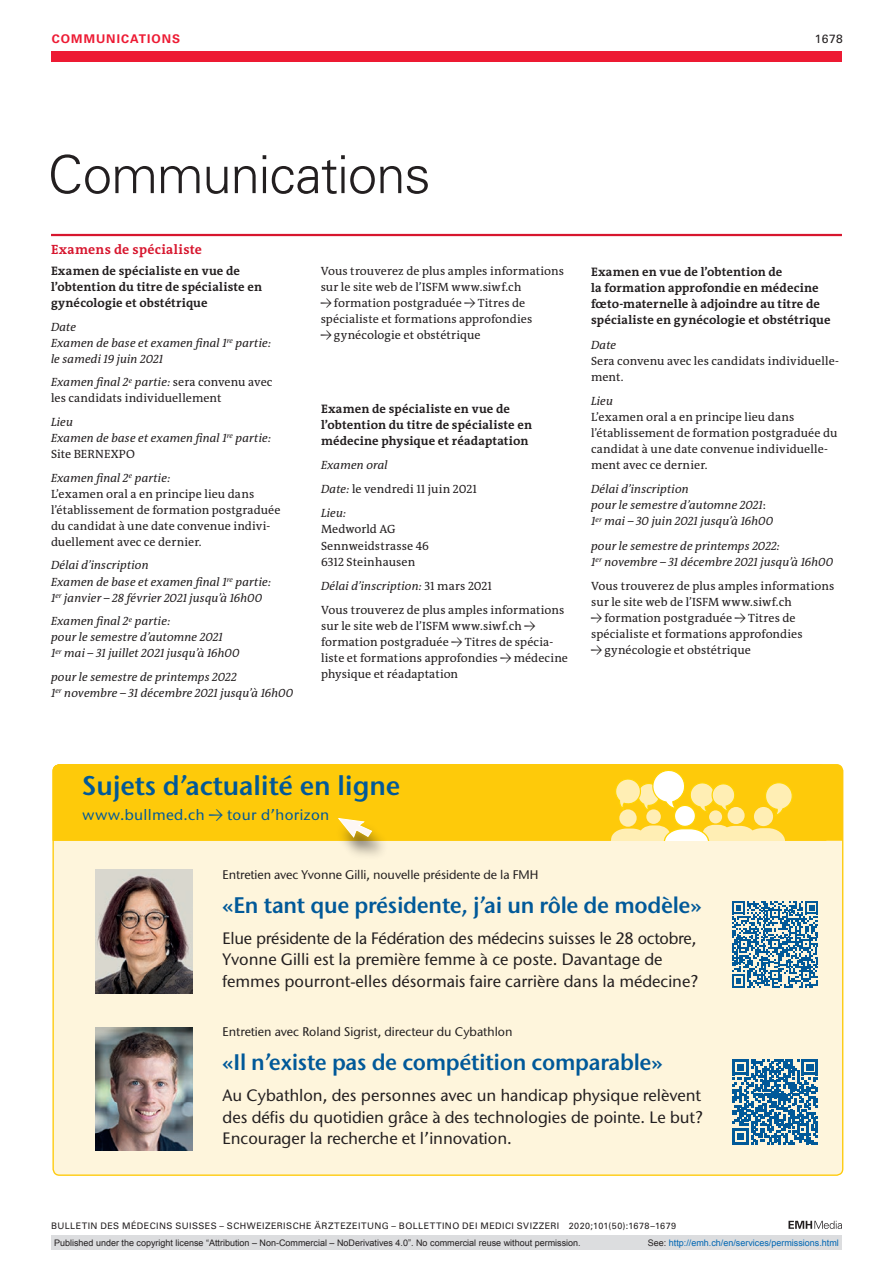
<style>
.page{position:relative;width:893px;height:1263px;background:#fff}
.page>*{position:absolute;margin:0;border:0;box-sizing:border-box;transform-origin:0 0}
.article-title{font:300 52.5px "Univers LT Std";letter-spacing:-.02em;color:#231f20}
.t1{font:600 27px "Stone Sans ITC Std";letter-spacing:-.005em;color:#015999}
.t2{font:600 22.5px "Stone Sans ITC Std";letter-spacing:-.015em;color:#015999}
.t3{font:500 16.5px/21.5px "Stone Sans ITC Std";color:#231f20;text-align:justify}
.t4{font:500 15px "Stone Sans ITC Std";letter-spacing:.02em;color:#015999}
.section-h1{font:700 13.5px "The Antiqua B W7";letter-spacing:.02em;color:#d7162e}
.t5{font:500 12.45px "Stone Sans ITC Std";letter-spacing:-.005em;color:#231f20}
.section-h2{font:700 12.3px/16px "The Antiqua B W7";letter-spacing:.01em;color:#231f20}
.section-pf{font:12px/16px "The Antiqua B W5 Plain";letter-spacing:.005em;color:#231f20}
.section-pf-2{font:italic 12px/16px "The Antiqua B W5 Plain";letter-spacing:.01em;color:#231f20}
.ressort{font:700 12px "Univers LT Std";letter-spacing:.085em;color:#ed1a33}
.ressort-2{font:12px "Univers LT Std";color:#231f20}
.t6{font:9px "Arial";color:#231f20}
.fusszeile{font:9px "Univers LT Std";letter-spacing:.05em;color:#231f20}
.t7{font:9px "Arial";color:#0066b3}
.s1{font-style:italic}
.s2{font-style:normal}
.s3{font-family:"The Antiqua B W5 Plain";font-weight:400}
.s4{color:#231f20}
</style>
<div class="page">
<svg style="left:788px;top:1221px;width:54px;height:8px"></svg>
<hr style="left:51px;top:234px;width:791px;height:2px;background:#d7162e">
<div style="left:53px;top:765px;width:790px;height:410px;background:#fef5dc;border-radius:6px"></div>
<div style="left:53px;top:764px;width:790px;height:77px;background:#feca0a"></div>
<svg style="left:762px;top:779px;width:34px;height:39px"></svg>
<svg style="left:613px;top:767px;width:124px;height:47px;background:#fedb5a"></svg>
<div style="left:709px;top:810px;width:13px;height:13px;background:#ffeeb4;border-radius:50%"></div>
<div style="left:728px;top:807px;width:17px;height:17px;background:#ffeeb4;border-radius:50%"></div>
<div style="left:646px;top:809px;width:15px;height:15px;background:#ffeeb4;border-radius:50%"></div>
<div style="left:619px;top:809px;width:18px;height:18px;background:#ffeeb4;border-radius:50%"></div>
<div style="left:674px;top:805px;width:21px;height:21px;background:#fff;border-radius:50%"></div>
<div style="left:674px;top:805px;width:22px;height:22px;border:1px solid #fed304;border-radius:50%"></div>
<svg style="left:611px;top:825px;width:174px;height:16px;background:#fee899"></svg>
<div style="left:754px;top:807px;width:19px;height:19px;background:#ffeeb4;border-radius:50%"></div>
<div style="left:335px;top:820px;width:54px;height:41px;background:#231f20;opacity:.6"></div>
<svg style="left:337px;top:817px;width:36px;height:22px"></svg>
<img style="left:95px;top:1027px;width:98px;height:123px">
<img style="left:95px;top:870px;width:98px;height:123px">
<svg style="left:732px;top:901px;width:86px;height:86px"></svg>
<svg style="left:732px;top:1059px;width:86px;height:85px"></svg>
<div style="left:51px;top:51px;width:791px;height:11px;background:#ed1a33"></div>
<div style="left:51px;top:1235px;width:791px;height:15px;background:#dcdddf"></div>
<p class="ressort" style="left:52px;top:31px;width:130px">COMMUNICATIONS</p>
<p class="ressort-2" style="left:815px;top:31px;width:29px">1678</p>
<p class="article-title" style="left:48px;top:143px;width:384px">Communications</p>
<p class="section-h1" style="left:51px;top:240px;width:153px">Examens de spécialiste</p>
<p class="section-h2" style="left:51px;top:263px;width:213px">Examen de spécialiste en vue de l’obtention du titre de spécialiste en gynécologie et obstétrique</p>
<p class="section-pf-2" style="left:51px;top:319px;width:27px">Date</p>
<p class="section-pf-2" style="left:51px;top:335px;width:222px">Examen de base et examen final 1<sup>re</sup> partie: le samedi 19 juin 2021</p>
<p class="section-pf" style="left:51px;top:374px;width:223px"><span class="s1">Examen final 2</span><sup>e</sup> <span class="s1">partie:</span> sera convenu avec les candidats individuellement</p>
<p class="section-pf-2" style="left:51px;top:414px;width:23px">Lieu</p>
<p class="section-pf-2" style="left:51px;top:430px;width:222px">Examen de base et examen final 1<sup>re</sup> partie:<br><span class="s2">Site BERNEXPO</span></p>
<p class="section-pf" style="left:51px;top:470px;width:231px"><span class="s1">Examen final 2</span><sup>e</sup> <span class="s1">partie:<br></span>L’examen oral a en principe lieu dans l’établissement de formation postgraduée du candidat à une date convenue indivi&shy;duellement avec ce dernier.</p>
<p class="section-pf-2" style="left:51px;top:557px;width:99px">Délai d’inscription</p>
<p class="section-pf-2" style="left:51px;top:574px;width:222px">Examen de base et examen final 1<sup>re</sup> partie:</p>
<p class="section-pf-2" style="left:51px;top:590px;width:213px">1<sup>er</sup> janvier – 28 février 2021 jusqu’à 16h00</p>
<p class="section-pf-2" style="left:51px;top:613px;width:121px">Examen final 2<sup>e</sup> partie:</p>
<p class="section-pf-2" style="left:51px;top:629px;width:190px">pour le semestre d’automne 2021<br>1<sup>er</sup> mai – 31 juillet 2021 jusqu’à 16h00</p>
<p class="section-pf-2" style="left:51px;top:669px;width:244px">pour le semestre de printemps 2022<br>1<sup>er</sup> novembre – 31 décembre 2021 jusqu’à 16h00</p>
<p class="section-pf" style="left:321px;top:263px;width:245px">Vous trouverez de plus amples informations sur le site web de l’ISFM www.siwf.ch</p>
<p class="section-pf" style="left:321px;top:295px;width:213px">→ formation postgraduée → Titres de spécialiste et formations approfondies</p>
<p class="section-pf" style="left:321px;top:327px;width:161px">→ gynécologie et obstétrique</p>
<p class="section-h2" style="left:321px;top:401px;width:213px">Examen de spécialiste en vue de l’obtention du titre de spécialiste en médecine physique et réadaptation</p>
<p class="section-pf-2" style="left:321px;top:457px;width:68px">Examen oral</p>
<p class="section-pf" style="left:321px;top:481px;width:157px"><span class="s1">Date:</span> le vendredi 11 juin 2021</p>
<p class="section-pf" style="left:321px;top:505px;width:110px"><span class="s1">Lieu:<br></span>Medworld AG<br>Sennweidstrasse 46<br>6312 Steinhausen</p>
<p class="section-pf-2" style="left:321px;top:578px;width:172px">Délai d’inscription: <span class="s2">31 mars 2021</span></p>
<p class="section-pf" style="left:321px;top:602px;width:248px">Vous trouverez de plus amples informations sur le site web de l’ISFM www.siwf.ch → formation postgraduée → Titres de spécia&shy;liste et formations approfondies → médecine physique et réadaptation</p>
<p class="section-h2" style="left:591px;top:264px;width:241px">Examen en vue de l’obtention de<br>la formation approfondie en médecine fœto-maternelle à adjoindre au titre de spécialiste en gynécologie et obstétrique</p>
<p class="section-pf-2" style="left:591px;top:337px;width:27px">Date</p>
<p class="section-pf" style="left:591px;top:353px;width:249px">Sera convenu avec les candidats individuelle&shy;ment.</p>
<p class="section-pf-2" style="left:591px;top:393px;width:23px">Lieu</p>
<p class="section-pf" style="left:591px;top:409px;width:248px">L’examen oral a en principe lieu dans l’établissement de formation postgraduée du candidat à une date convenue individuelle&shy;ment avec ce dernier.</p>
<p class="section-pf-2" style="left:591px;top:481px;width:99px">Délai d’inscription</p>
<p class="section-pf-2" style="left:591px;top:497px;width:184px">pour le semestre d’automne 2021<span class="s2">:<br></span>1<sup>er</sup> mai – 30 juin 2021 jusqu’à 16h00</p>
<p class="section-pf-2" style="left:591px;top:538px;width:244px">pour le semestre de printemps 2022:<br>1<sup>er</sup> novembre – 31 décembre 2021 jusqu’à 16h00</p>
<p class="section-pf" style="left:591px;top:578px;width:245px">Vous trouverez de plus amples informations sur le site web de l’ISFM www.siwf.ch</p>
<p class="section-pf" style="left:591px;top:610px;width:213px">→ formation postgraduée → Titres de spécialiste et formations approfondies</p>
<p class="section-pf" style="left:591px;top:642px;width:161px">→ gynécologie et obstétrique</p>
<p class="t1" style="left:82px;top:769px;width:320px">Sujets d’actualité en ligne</p>
<p class="t4" style="left:82px;top:805px;width:249px">www.bullmed.ch <span class="s3">→</span> tour d’horizon</p>
<p class="t5" style="left:223px;top:867px;width:317px">Entretien avec Yvonne Gilli, nouvelle présidente de la FMH</p>
<p class="t2" style="left:223px;top:891px;width:481px">«En tant que présidente, j’ai un rôle de modèle»</p>
<p class="t3" style="left:223px;top:927px;width:477px;text-align:left">Elue présidente de la Fédération des médecins suisses le 28 octobre,<br>Yvonne Gilli est la première femme à ce poste. Davantage de femmes pourront-elles désormais faire carrière dans la médecine?</p>
<p class="t5" style="left:223px;top:1024px;width:292px">Entretien avec Roland Sigrist, directeur du Cybathlon</p>
<p class="t2" style="left:223px;top:1048px;width:442px">«Il n’existe pas de compétition comparable»</p>
<p class="t3" style="left:223px;top:1084px;width:482px">Au Cybathlon, des personnes avec un handicap physique relèvent des défis du quotidien grâce à des technologies de pointe. Le but?<br>Encourager la recherche et l’innovation.</p>
<p class="fusszeile" style="left:51px;top:1220px;width:626px">BULLETIN DES MÉDECINS SUISSES – SCHWEIZERISCHE ÄRZTEZEITUNG – BOLLETTINO DEI MEDICI SVIZZERI 2020;101(50):1678–1679</p>
<p class="t6" style="left:54px;top:1237px;width:528px">Published under the copyright license “Attribution – Non-Commercial – NoDerivatives 4.0”. No commercial reuse without permission.</p>
<p class="t7" style="left:648px;top:1237px;width:193px"><span class="s4">See:</span> http://emh.ch/en/services/permissions.html</p>
</div>
